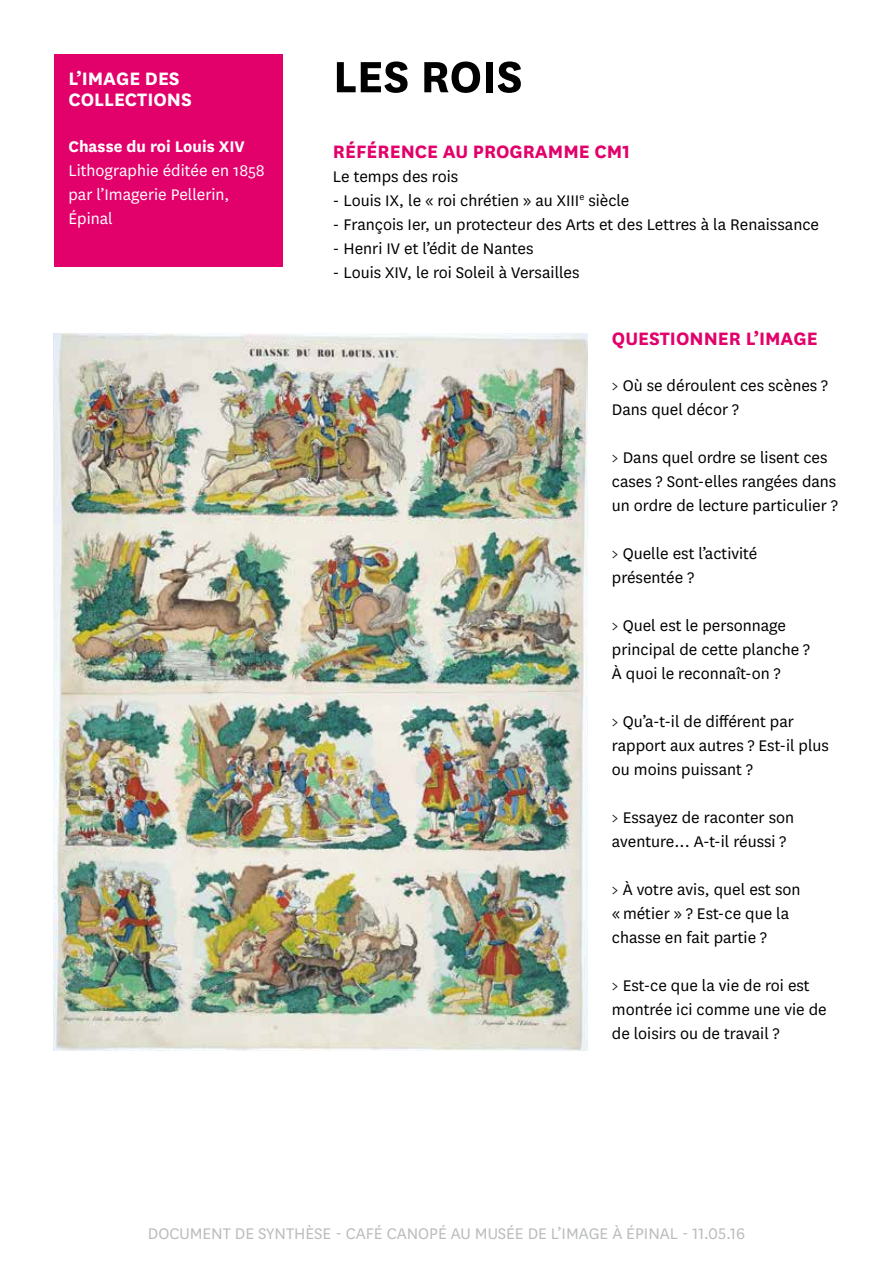
<style>
.page{position:relative;width:893px;height:1263px;background:#fff}
.page>*{position:absolute;margin:0;border:0;box-sizing:border-box;transform-origin:0 0}
.t1{font:700 51.15px "National";letter-spacing:-.005em;color:#000}
.t2{font:700 21px "National";color:#e2006a}
.t3{font:700 21px/21px "National";color:#fff}
.t4{font:18px/24px "National";color:#000}
.t5{font:18px "National";color:#babcbe}
.t6{font:18px/24px "National";color:#fff}
.t7{font:700 18px "National";color:#fff}
</style>
<div class="page">
<div style="left:54px;top:54px;width:229px;height:213px;background:#e2006a"></div>
<img style="left:53px;top:334px;width:535px;height:716px">
<p class="t3" style="left:68px;top:67px;width:125px">L’IMAGE DES<br>COLLECTIONS</p>
<p class="t7" style="left:68px;top:133px;width:160px">CHASSE DU ROI LOUIS XIV</p>
<p class="t6" style="left:68px;top:157px;width:198px">Lithographie éditée en 1858 par l’Imagerie Pellerin,<br>Épinal</p>
<h1 class="t1" style="left:333px;top:40px;width:191px">LES ROIS</h1>
<p class="t2" style="left:333px;top:137px;width:299px">RÉFÉRENCE AU PROGRAMME CM1</p>
<p class="t4" style="left:333px;top:164px;width:127px">Le temps des rois</p>
<p class="t4" style="left:333px;top:188px;width:298px">- Louis IX, le « roi chrétien » au XIII<sup>e</sup> siècle</p>
<p class="t4" style="left:333px;top:212px;width:488px">- François Ier, un protecteur des Arts et des Lettres à la Renaissance</p>
<p class="t4" style="left:333px;top:236px;width:202px">- Henri IV et l’édit de Nantes</p>
<p class="t4" style="left:333px;top:260px;width:248px">- Louis XIV, le roi Soleil à Versailles</p>
<p class="t2" style="left:612px;top:324px;width:207px">QUESTIONNER L’IMAGE</p>
<p class="t4" style="left:612px;top:372px;width:218px">&gt; Où se déroulent ces scènes ?<br>Dans quel décor ?</p>
<p class="t4" style="left:612px;top:444px;width:227px">&gt; Dans quel ordre se lisent ces cases ? Sont-elles rangées dans un ordre de lecture particulier ?</p>
<p class="t4" style="left:612px;top:540px;width:147px">&gt; Quelle est l’activité présentée ?</p>
<p class="t4" style="left:612px;top:612px;width:200px">&gt; Quel est le personnage principal de cette planche ?<br>À quoi le reconnaît-on ?</p>
<p class="t4" style="left:612px;top:708px;width:219px">&gt; Qu’a-t-il de différent par rapport aux autres ? Est-il plus ou moins puissant ?</p>
<p class="t4" style="left:612px;top:804px;width:184px">&gt; Essayez de raconter son aventure... A-t-il réussi ?</p>
<p class="t4" style="left:612px;top:876px;width:190px">&gt; À votre avis, quel est son « métier » ? Est-ce que la chasse en fait partie ?</p>
<p class="t4" style="left:612px;top:972px;width:216px">&gt; Est-ce que la vie de roi est montrée ici comme une vie de de loisirs ou de travail ?</p>
<p class="t5" style="left:148px;top:1222px;width:599px">document de synthèse - café canopé au musée de l’image à épinal - 11.05.16</p>
</div>
